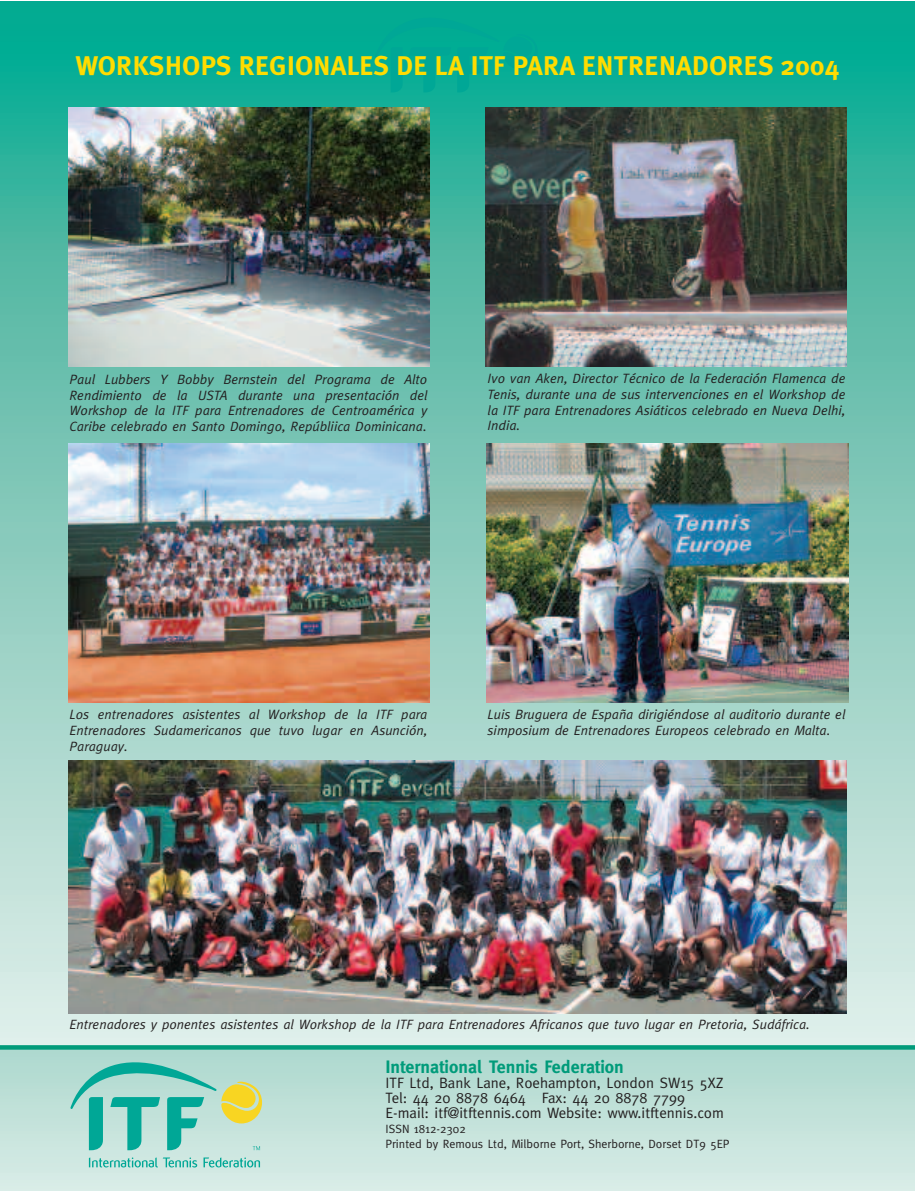
<style>
.page{position:relative;width:915px;height:1191px;background:#fff}
.page>*{position:absolute;margin:0;border:0;box-sizing:border-box;transform-origin:0 0}
.t1{font:700 27px "Meta Plus";color:#ffdc01}
.t2{font:700 18px "Meta";color:#009b7a}
.t3{font:15px/15px "Meta";color:#231f20}
.t4{font:italic 13.5px/15.8px "Meta";color:#231f20;text-align:justify}
.t5{font:12px/15px "Meta";color:#231f20}
</style>
<div class="page">
<div style="left:0;top:1px;width:914px;height:13px;background:#04aa91"></div>
<div style="left:0;top:13px;width:914px;height:13px;background:#03ab92"></div>
<div style="left:0;top:25px;width:914px;height:13px;background:#02ab92"></div>
<div style="left:0;top:36px;width:914px;height:14px;background:#01ac93"></div>
<div style="left:0;top:48px;width:914px;height:14px;background:#00ad94"></div>
<div style="left:0;top:60px;width:914px;height:13px;background:#03ad95"></div>
<div style="left:0;top:72px;width:914px;height:13px;background:#08ae96"></div>
<div style="left:0;top:84px;width:914px;height:13px;background:#0dae97"></div>
<div style="left:0;top:96px;width:914px;height:13px;background:#12af97"></div>
<div style="left:0;top:107px;width:914px;height:14px;background:#16af98"></div>
<div style="left:0;top:119px;width:914px;height:14px;background:#1bb199"></div>
<div style="left:0;top:131px;width:914px;height:13px;background:#20b19a"></div>
<div style="left:0;top:143px;width:914px;height:13px;background:#25b29a"></div>
<div style="left:0;top:155px;width:914px;height:13px;background:#2db39c"></div>
<div style="left:0;top:167px;width:914px;height:13px;background:#32b39d"></div>
<div style="left:0;top:179px;width:914px;height:13px;background:#33b49e"></div>
<div style="left:0;top:190px;width:914px;height:14px;background:#39b49f"></div>
<div style="left:0;top:196px;width:914px;height:14px;background:#3db59e"></div>
<div style="left:0;top:208px;width:914px;height:13px;background:#42b69f"></div>
<div style="left:0;top:220px;width:914px;height:13px;background:#47b6a0"></div>
<div style="left:0;top:232px;width:914px;height:13px;background:#4cb7a1"></div>
<div style="left:0;top:244px;width:914px;height:13px;background:#51b7a2"></div>
<div style="left:0;top:256px;width:914px;height:13px;background:#53b8a4"></div>
<div style="left:0;top:267px;width:914px;height:14px;background:#56b9a5"></div>
<div style="left:0;top:279px;width:914px;height:14px;background:#58baa5"></div>
<div style="left:0;top:291px;width:914px;height:13px;background:#5abaa7"></div>
<div style="left:0;top:303px;width:914px;height:13px;background:#5dbba7"></div>
<div style="left:0;top:315px;width:914px;height:13px;background:#60bca9"></div>
<div style="left:0;top:327px;width:914px;height:13px;background:#62bdaa"></div>
<div style="left:0;top:338px;width:914px;height:14px;background:#64bdab"></div>
<div style="left:0;top:350px;width:914px;height:14px;background:#65bdab"></div>
<div style="left:0;top:362px;width:914px;height:13px;background:#68bfad"></div>
<div style="left:0;top:374px;width:914px;height:13px;background:#6abfae"></div>
<div style="left:0;top:386px;width:914px;height:13px;background:#6cc0af"></div>
<div style="left:0;top:398px;width:914px;height:13px;background:#6fc1b0"></div>
<div style="left:0;top:409px;width:914px;height:14px;background:#71c1b1"></div>
<div style="left:0;top:421px;width:914px;height:14px;background:#74c2b2"></div>
<div style="left:0;top:433px;width:914px;height:13px;background:#77c3b3"></div>
<div style="left:0;top:445px;width:914px;height:13px;background:#79c4b5"></div>
<div style="left:0;top:457px;width:914px;height:13px;background:#7bc5b5"></div>
<div style="left:0;top:469px;width:914px;height:13px;background:#7dc5b6"></div>
<div style="left:0;top:481px;width:914px;height:13px;background:#7fc7b7"></div>
<div style="left:0;top:492px;width:914px;height:14px;background:#82c7b8"></div>
<div style="left:0;top:504px;width:914px;height:14px;background:#84c9b9"></div>
<div style="left:0;top:516px;width:914px;height:13px;background:#86c9bb"></div>
<div style="left:0;top:528px;width:914px;height:13px;background:#89cabc"></div>
<div style="left:0;top:540px;width:914px;height:13px;background:#89cabc"></div>
<div style="left:0;top:552px;width:914px;height:13px;background:#8bcbbd"></div>
<div style="left:0;top:563px;width:914px;height:14px;background:#8eccbe"></div>
<div style="left:0;top:575px;width:914px;height:14px;background:#91cdc0"></div>
<div style="left:0;top:587px;width:914px;height:13px;background:#93cec0"></div>
<div style="left:0;top:599px;width:914px;height:13px;background:#95cfc2"></div>
<div style="left:0;top:611px;width:914px;height:13px;background:#97cfc3"></div>
<div style="left:0;top:623px;width:914px;height:13px;background:#99d0c4"></div>
<div style="left:0;top:635px;width:914px;height:13px;background:#9cd2c6"></div>
<div style="left:0;top:646px;width:914px;height:14px;background:#9ed2c6"></div>
<div style="left:0;top:658px;width:914px;height:14px;background:#a0d3c7"></div>
<div style="left:0;top:670px;width:914px;height:13px;background:#a1d4c8"></div>
<div style="left:0;top:682px;width:914px;height:13px;background:#a3d4c9"></div>
<div style="left:0;top:694px;width:914px;height:13px;background:#a5d5ca"></div>
<div style="left:0;top:706px;width:914px;height:13px;background:#a7d7cb"></div>
<div style="left:0;top:717px;width:914px;height:14px;background:#a9d7cc"></div>
<div style="left:0;top:729px;width:914px;height:14px;background:#abd8ce"></div>
<div style="left:0;top:741px;width:914px;height:13px;background:#add9cf"></div>
<div style="left:0;top:753px;width:914px;height:13px;background:#afd9d0"></div>
<div style="left:0;top:765px;width:914px;height:13px;background:#b1dad1"></div>
<div style="left:0;top:777px;width:914px;height:13px;background:#b3dbd2"></div>
<div style="left:0;top:789px;width:914px;height:13px;background:#b5dcd2"></div>
<div style="left:0;top:800px;width:914px;height:14px;background:#b8ddd3"></div>
<div style="left:0;top:812px;width:914px;height:14px;background:#b9ddd4"></div>
<div style="left:0;top:824px;width:914px;height:13px;background:#bbded6"></div>
<div style="left:0;top:836px;width:914px;height:13px;background:#bee0d7"></div>
<div style="left:0;top:848px;width:914px;height:13px;background:#c0e1d8"></div>
<div style="left:0;top:860px;width:914px;height:13px;background:#c2e1d9"></div>
<div style="left:0;top:871px;width:914px;height:14px;background:#c4e2da"></div>
<div style="left:0;top:883px;width:914px;height:14px;background:#c5e3db"></div>
<div style="left:0;top:895px;width:914px;height:13px;background:#c8e4dc"></div>
<div style="left:0;top:907px;width:914px;height:13px;background:#cae5de"></div>
<div style="left:0;top:919px;width:914px;height:13px;background:#cce6df"></div>
<div style="left:0;top:931px;width:914px;height:13px;background:#cee7e1"></div>
<div style="left:0;top:942px;width:914px;height:14px;background:#d0e8e1"></div>
<div style="left:0;top:954px;width:914px;height:14px;background:#d1e8e2"></div>
<div style="left:0;top:966px;width:914px;height:13px;background:#d2e9e3"></div>
<div style="left:0;top:978px;width:914px;height:13px;background:#d6ebe6"></div>
<div style="left:0;top:990px;width:914px;height:13px;background:#d8ece7"></div>
<div style="left:0;top:1002px;width:914px;height:13px;background:#daede8"></div>
<svg style="left:68px;top:1008px;width:779px;height:6px"></svg>
<div style="left:0;top:1014px;width:914px;height:13px;background:#dbeee9"></div>
<div style="left:0;top:1025px;width:914px;height:14px;background:#ddefea"></div>
<div style="left:0;top:1037px;width:914px;height:14px;background:#e0f0ec"></div>
<svg style="left:391px;top:84px;width:78px;height:8px"></svg>
<img style="left:69px;top:107px;width:360px;height:260px">
<img style="left:485px;top:107px;width:361px;height:260px">
<div style="left:0;top:1181px;width:914px;height:10px;background:#d9ede7"></div>
<div style="left:0;top:1171px;width:914px;height:11px;background:#d6ebe6"></div>
<div style="left:0;top:1165px;width:914px;height:10px;background:#d2e9e3"></div>
<div style="left:0;top:1155px;width:914px;height:11px;background:#cfe8e2"></div>
<div style="left:0;top:1145px;width:914px;height:11px;background:#cde7e1"></div>
<div style="left:0;top:1135px;width:914px;height:11px;background:#cbe6df"></div>
<div style="left:0;top:1126px;width:914px;height:10px;background:#c8e4dc"></div>
<div style="left:0;top:1116px;width:914px;height:11px;background:#c4e2db"></div>
<div style="left:0;top:1106px;width:914px;height:11px;background:#c1e1d9"></div>
<div style="left:0;top:1097px;width:914px;height:10px;background:#bfe0d8"></div>
<div style="left:0;top:1087px;width:914px;height:11px;background:#bbded6"></div>
<div style="left:0;top:1077px;width:914px;height:11px;background:#b7ddd4"></div>
<div style="left:0;top:1068px;width:914px;height:10px;background:#b4dcd2"></div>
<div style="left:0;top:1058px;width:914px;height:11px;background:#b2dbd1"></div>
<div style="left:0;top:1048px;width:914px;height:11px;background:#afd9d0"></div>
<svg style="left:0;top:1049px;width:914px;height:1px"></svg>
<svg style="left:89px;top:1157px;width:171px;height:10px"></svg>
<svg style="left:70px;top:1062px;width:192px;height:88px"></svg>
<svg style="left:0;top:1045px;width:914px;height:4px;background:#099e7e"></svg>
<img style="left:68px;top:443px;width:361px;height:260px">
<img style="left:486px;top:443px;width:362px;height:260px">
<img style="left:68px;top:760px;width:778px;height:253px">
<h1 class="t1" style="left:75px;top:50px;width:765px">WORKSHOPS REGIONALES DE LA ITF PARA ENTRENADORES 2004</h1>
<p class="t4" style="left:70px;top:371px;width:359px">Paul Lubbers Y Bobby Bernstein del Programa de Alto Rendimiento de la USTA durante una presentación del Workshop de la ITF para Entrenadores de Centroamérica y Caribe celebrado en Santo Domingo, Repúbliica Dominicana.</p>
<p class="t4" style="left:487px;top:371px;width:359px">Ivo van Aken, Director Técnico de la Federación Flamenca de Tenis, durante una de sus intervenciones en el Workshop de la ITF para Entrenadores Asiáticos celebrado en Nueva Delhi, India.</p>
<p class="t4" style="left:70px;top:706px;width:359px">Los entrenadores asistentes al Workshop de la ITF para Entrenadores Sudamericanos que tuvo lugar en Asunción, Paraguay.</p>
<p class="t4" style="left:487px;top:706px;width:359px">Luis Bruguera de España dirigiéndose al auditorio durante el simposium de Entrenadores Europeos celebrado en Malta.</p>
<p class="t4" style="left:70px;top:1016px;width:741px">Entrenadores y ponentes asistentes al Workshop de la ITF para Entrenadores Africanos que tuvo lugar en Pretoria, Sudáfrica.</p>
<h2 class="t2" style="left:385px;top:1056px;width:240px">International Tennis Federation</h2>
<p class="t3" style="left:385px;top:1075px;width:340px">ITF Ltd, Bank Lane, Roehampton, London SW15 5XZ<br>Tel: 44 20 8878 6464 Fax: 44 20 8878 7799<br>E-mail: itf@itftennis.com Website: www.itftennis.com</p>
<p class="t5" style="left:385px;top:1121px;width:346px">ISSN 1812-2302<br>Printed by Remous Ltd, Milborne Port, Sherborne, Dorset DT9 5EP</p>
</div>
